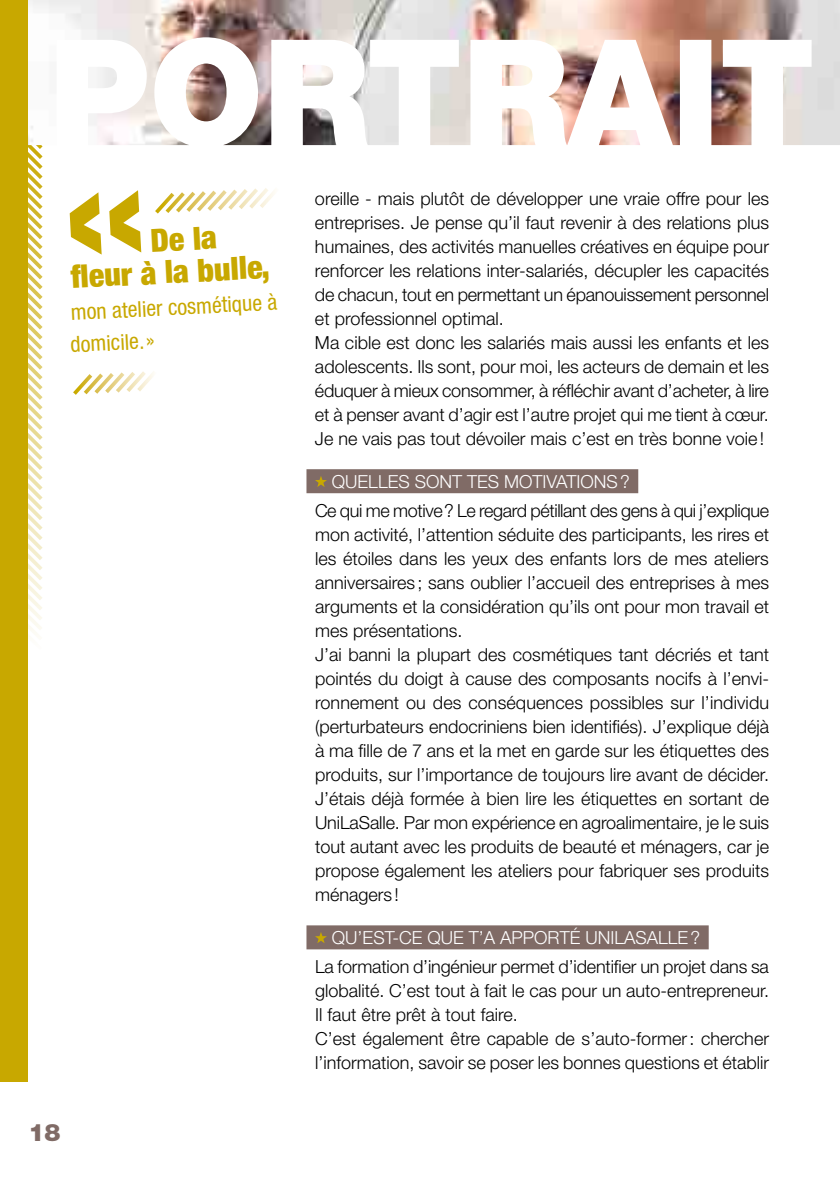
<style>
.page{position:relative;width:840px;height:1191px;background:#fff}
.page>*{position:absolute;margin:0;border:0;box-sizing:border-box;transform-origin:0 0}
.t1{font:900 condensed 32px/32px "Helvetica Neue LT Std";color:#c8a800}
.t2{font:900 24px "Helvetica Neue LT Std";color:#806b66}
.t3{font:condensed 22px/32px "Helvetica Neue LT Std";color:#c8a800}
.t4{font:300 18px/24px "Helvetica Neue LT Std";color:#000}
.t5{font:300 18px "Helvetica Neue LT Std";color:#fff}
</style>
<div class="page">
<svg style="left:28px;top:145px;width:15px;height:488px"></svg>
<img style="left:28px;top:0;width:811px;height:145px">
<div style="left:0;top:0;width:28px;height:1081px;background:#c8a800"></div>
<div style="left:306px;top:469px;width:332px;height:24px;background:#806b66"></div>
<div style="left:306px;top:925px;width:402px;height:24px;background:#806b66"></div>
<svg style="left:315px;top:476px;width:12px;height:11px"></svg>
<svg style="left:315px;top:932px;width:12px;height:11px"></svg>
<svg style="left:73px;top:371px;width:81px;height:24px"></svg>
<svg style="left:155px;top:188px;width:120px;height:26px"></svg>
<svg style="left:70px;top:190px;width:71px;height:64px"></svg>
<h1 class="t1" style="left:68px;top:228px;width:200px;text-indent:81px;rotate:-3deg">De la<br>fl eur à la bulle,</h1>
<p class="t3" style="left:68px;top:296px;width:210px;rotate:-3deg">mon atelier cosmétique à domicile.»</p>
<h2 class="t2" style="left:28px;top:1118px;width:34px">18</h2>
<p class="t4" style="left:315px;top:186px;width:455px">oreille - mais plutôt de développer une vraie offre pour les entreprises. Je pense qu’il faut revenir à des relations plus humaines, des activités manuelles créatives en équipe pour renforcer les relations inter-salariés, décupler les capacités de chacun, tout en permettant un épanouissement personnel et professionnel optimal.<br>Ma cible est donc les salariés mais aussi les enfants et les adolescents. Ils sont, pour moi, les acteurs de demain et les éduquer à mieux consommer, à réfléchir avant d’acheter, à lire et à penser avant d’agir est l’autre projet qui me tient à cœur.<br>Je ne vais pas tout dévoiler mais c’est en très bonne voie!</p>
<p class="t5" style="left:332px;top:471px;width:299px">QUELLES SONT TES MOTIVATIONS?</p>
<p class="t4" style="left:315px;top:498px;width:455px">Ce qui me motive? Le regard pétillant des gens à qui j’explique mon activité, l’attention séduite des participants, les rires et les étoiles dans les yeux des enfants lors de mes ateliers anniversaires ; sans oublier l’accueil des entreprises à mes arguments et la considération qu’ils ont pour mon travail et mes présentations.<br>J’ai banni la plupart des cosmétiques tant décriés et tant pointés du doigt à cause des composants nocifs à l’envi&shy;ronnement ou des conséquences possibles sur l’individu (perturbateurs endocriniens bien identifiés). J’explique déjà à ma fille de 7 ans et la met en garde sur les étiquettes des produits, sur l’importance de toujours lire avant de décider.<br>J’étais déjà formée à bien lire les étiquettes en sortant de UniLaSalle. Par mon expérience en agroalimentaire, je le suis tout autant avec les produits de beauté et ménagers, car je propose également les ateliers pour fabriquer ses produits ménagers !</p>
<p class="t5" style="left:332px;top:927px;width:369px">QU’EST-CE QUE T’A APPORTÉ UNILASALLE?</p>
<p class="t4" style="left:315px;top:954px;width:455px">La formation d’ingénieur permet d’identifier un projet dans sa globalité. C’est tout à fait le cas pour un auto-entrepreneur.<br>Il faut être prêt à tout faire.<br>C’est également être capable de s’auto-former: chercher l’information, savoir se poser les bonnes questions et établir</p>
</div>
